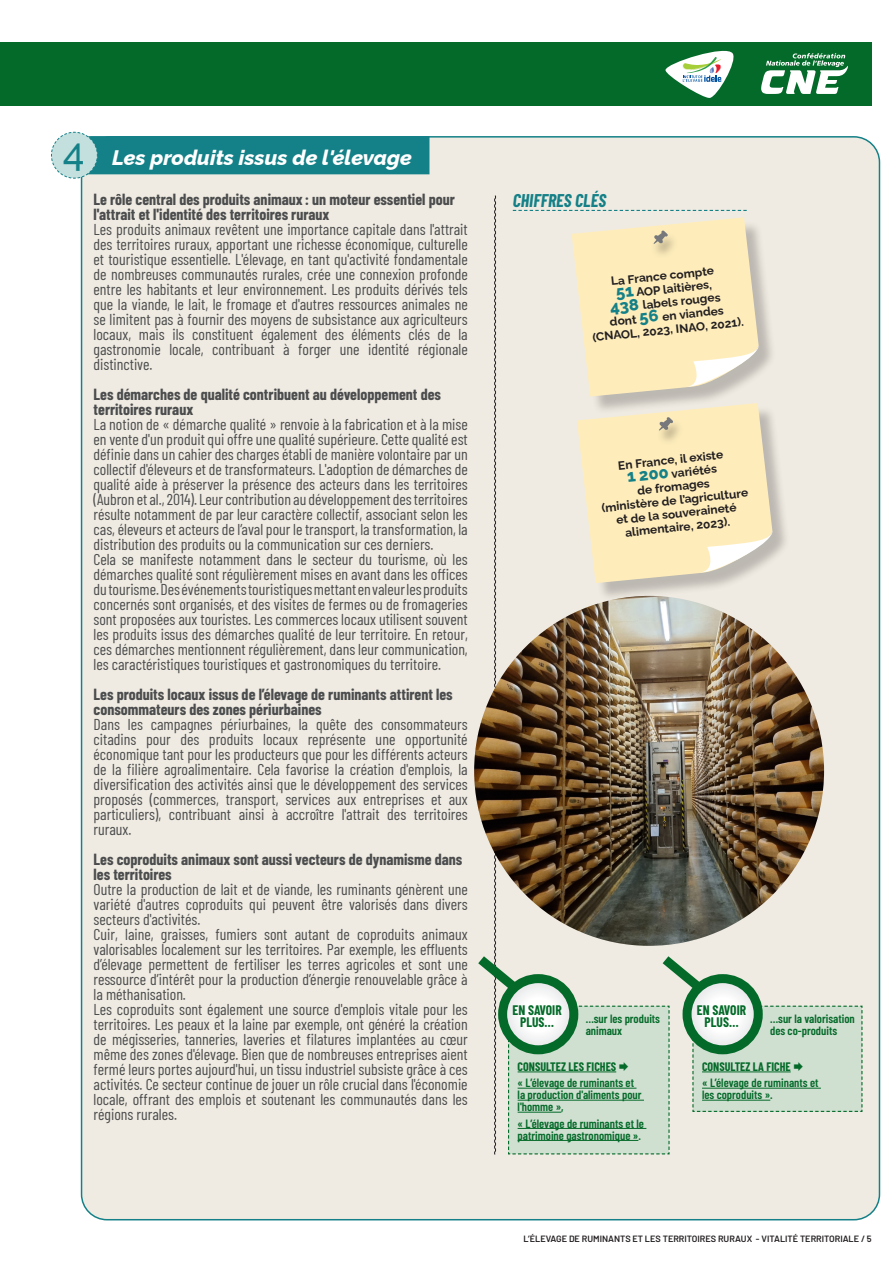
<style>
.page{position:relative;width:893px;height:1263px;background:#fff}
.page>*{position:absolute;margin:0;border:0;box-sizing:border-box;transform-origin:0 0}
.t1{font:500 39px "Raleway";color:#148087}
.t2{font:italic 800 21px "Raleway";color:#fff}
.t3{font:italic 700 18px "Barlow Condensed";color:#148087}
.t4{font:15.75px/15px "Barlow Condensed";color:#4b4c4d;text-align:justify}
.t5{font:700 15.75px/15px "Barlow Condensed";color:#4b4c4d}
.t6{font:700 13.5px/12px "Barlow Condensed";color:#046a29;text-align:center}
.t7{font:600 12px/12px "Barlow Condensed";color:#046a29}
.t8{font:700 12px/13.5px "Raleway";color:#231f20;text-align:center}
.t9{font:700 12px "Barlow Condensed";color:#046a29}
.t10{font:600 9.15px "Barlow";color:#231f20}
.s1{font-weight:800;font-size:16.5px;color:#148087}
</style>
<div class="page">
<div style="left:0;top:43px;width:872px;height:63px;background:#046a29"></div>
<div style="left:80px;top:136px;width:801px;height:1085px;background:#efebe2"></div>
<svg style="left:761px;top:53px;width:87px;height:41px"></svg>
<svg style="left:665px;top:51px;width:68px;height:47px"></svg>
<svg style="left:51px;top:131px;width:378px;height:48px;background:#51a0a4"></svg>
<svg style="left:468px;top:195px;width:395px;height:960px;background:#c7c1ad"></svg>
<p class="t1" style="left:63px;top:121px;width:23px">4</p>
<p class="t2" style="left:112px;top:141px;width:301px">Les produits issus de l'élevage</p>
<p class="t5" style="left:94px;top:191px;width:363px">Le rôle central des produits animaux : un moteur essentiel pour l'attrait et l'identité des territoires ruraux</p>
<p class="t4" style="left:94px;top:221px;width:376px">Les produits animaux revêtent une importance capitale dans l'attrait des territoires ruraux, apportant une richesse économique, culturelle et touristique essentielle. L'élevage, en tant qu'activité fondamentale de nombreuses communautés rurales, crée une connexion profonde entre les habitants et leur environnement. Les produits dérivés tels que la viande, le lait, le fromage et d'autres ressources animales ne se limitent pas à fournir des moyens de subsistance aux agriculteurs locaux, mais ils constituent également des éléments clés de la gastronomie locale, contribuant à forger une identité régionale distinctive.</p>
<p class="t5" style="left:94px;top:386px;width:349px">Les démarches de qualité contribuent au développement des territoires ruraux</p>
<p class="t4" style="left:94px;top:416px;width:376px">La notion de « démarche qualité » renvoie à la fabrication et à la mise en vente d'un produit qui offre une qualité supérieure. Cette qualité est définie dans un cahier des charges établi de manière volontaire par un collectif d'éleveurs et de transformateurs. L'adoption de démarches de qualité aide à préserver la présence des acteurs dans les territoires (Aubron et al., 2014). Leur contribution au développement des territoires résulte notamment de par leur caractère collectif, associant selon les cas, éleveurs et acteurs de l’aval pour le transport, la transformation, la distribution des produits ou la communication sur ces derniers.</p>
<p class="t4" style="left:94px;top:551px;width:376px">Cela se manifeste notamment dans le secteur du tourisme, où les démarches qualité sont régulièrement mises en avant dans les offices du tourisme. Des événements touristiques mettant en valeur les produits concernés sont organisés, et des visites de fermes ou de fromageries sont proposées aux touristes. Les commerces locaux utilisent souvent les produits issus des démarches qualité de leur territoire. En retour, ces démarches mentionnent régulièrement, dans leur communication, les caractéristiques touristiques et gastronomiques du territoire.</p>
<p class="t5" style="left:94px;top:686px;width:361px">Les produits locaux issus de l’élevage de ruminants attirent les consommateurs des zones périurbaines</p>
<p class="t4" style="left:94px;top:716px;width:376px">Dans les campagnes périurbaines, la quête des consommateurs citadins pour des produits locaux représente une opportunité économique tant pour les producteurs que pour les différents acteurs de la filière agroalimentaire. Cela favorise la création d'emplois, la diversification des activités ainsi que le développement des services proposés (commerces, transport, services aux entreprises et aux particuliers), contribuant ainsi à accroître l'attrait des territoires ruraux.</p>
<p class="t5" style="left:94px;top:851px;width:370px">Les coproduits animaux sont aussi vecteurs de dynamisme dans les territoires</p>
<p class="t4" style="left:94px;top:881px;width:376px">Outre la production de lait et de viande, les ruminants génèrent une variété d'autres coproduits qui peuvent être valorisés dans divers secteurs d'activités.</p>
<p class="t4" style="left:94px;top:926px;width:376px">Cuir, laine, graisses, fumiers sont autant de coproduits animaux valorisables localement sur les territoires. Par exemple, les effluents d’élevage permettent de fertiliser les terres agricoles et sont une ressource d’intérêt pour la production d’énergie renouvelable grâce à la méthanisation.</p>
<p class="t4" style="left:94px;top:1001px;width:376px">Les coproduits sont également une source d'emplois vitale pour les territoires. Les peaux et la laine par exemple, ont généré la création de mégisseries, tanneries, laveries et filatures implantées au cœur même des zones d'élevage. Bien que de nombreuses entreprises aient fermé leurs portes aujourd'hui, un tissu industriel subsiste grâce à ces activités. Ce secteur continue de jouer un rôle crucial dans l'économie locale, offrant des emplois et soutenant les communautés dans les régions rurales.</p>
<p class="t3" style="left:513px;top:187px;width:95px">CHIFFRES CLÉS</p>
<p class="t8" style="left:586px;top:276px;width:153px;rotate:-6deg">La France compte<br><span class="s1">51</span> AOP laitières,<br><span class="s1">438</span> labels rouges<br>dont <span class="s1">56</span> en viandes (CNAOL, 2023, INAO, 2021).</p>
<p class="t8" style="left:597px;top:459px;width:149px;rotate:-6deg">En France, il existe<br><span class="s1">1 200</span> variétés<br>de fromages<br>(ministère de l’agriculture et de la souveraineté alimentaire, 2023).</p>
<p class="t6" style="left:512px;top:1003px;width:51px">EN SAVOIR<br>PLUS…</p>
<p class="t6" style="left:697px;top:1003px;width:51px">EN SAVOIR</p>
<p class="t7" style="left:586px;top:1012px;width:76px">…sur les produits</p>
<p class="t6" style="left:704px;top:1015px;width:36px">PLUS…</p>
<p class="t7" style="left:586px;top:1024px;width:38px">animaux</p>
<p class="t9" style="left:518px;top:1058px;width:100px">CONSULTEZ LES FICHES</p>
<p class="t7" style="left:518px;top:1076px;width:125px">« L’élevage de ruminants et la production d'aliments pour l'homme »,</p>
<p class="t7" style="left:518px;top:1116px;width:128px">« L’élevage de ruminants et le patrimoine gastronomique ».</p>
<p class="t7" style="left:770px;top:1012px;width:86px">…sur la valorisation</p>
<p class="t7" style="left:770px;top:1024px;width:69px">des co-produits</p>
<p class="t9" style="left:702px;top:1058px;width:90px">CONSULTEZ LA FICHE</p>
<p class="t7" style="left:702px;top:1076px;width:118px">« L’élevage de ruminants et les coproduits ».</p>
<p class="t10" style="left:523px;top:1232px;width:350px">L’ÉLEVAGE DE RUMINANTS ET LES TERRITOIRES RURAUX - VITALITÉ TERRITORIALE / 5</p>
</div>
